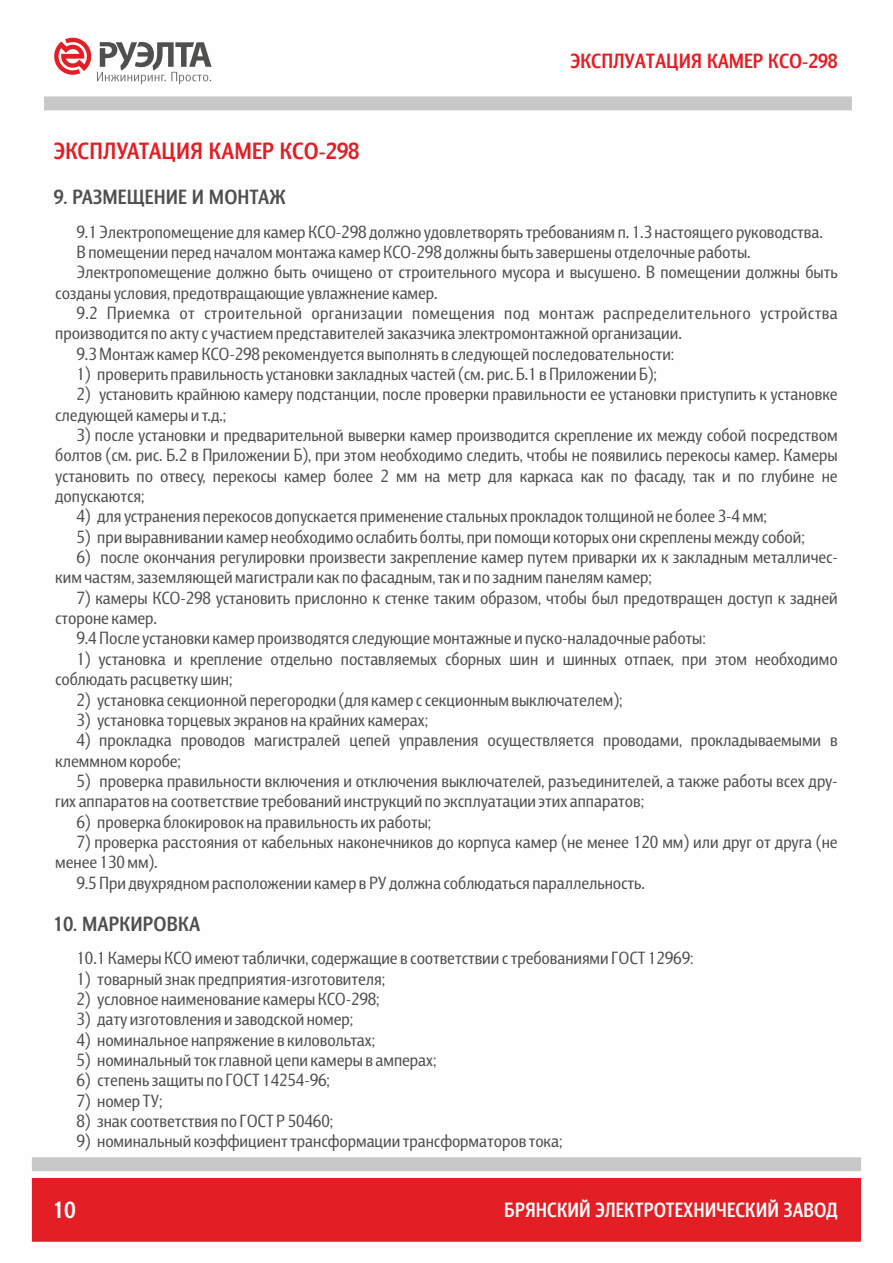
<style>
.page{position:relative;width:893px;height:1263px;background:#fff}
.page>*{position:absolute;margin:0;border:0;box-sizing:border-box;transform-origin:0 0}
.t1{font:700 24px "Barnaul Grotesk";letter-spacing:.01em;color:#e31e24}
.t2{font:700 24px "Barnaul Grotesk";color:#fefefe}
.t3{font:700 21px "Barnaul Grotesk";letter-spacing:.01em;color:#4f4f4e}
.t4{font:700 21px "Barnaul Grotesk";letter-spacing:.01em;color:#fefefe;scale:.95 1}
.t5{font:700 21px "Barnaul Grotesk";color:#e31e24}
.t6{font:18px/20.4px "Barnaul Grotesk";color:#4f4f4e}
.t7{font:18px "Barnaul Grotesk";letter-spacing:.025em;color:#4f4f4e}
</style>
<div class="page">
<div style="left:32px;top:1157px;width:829px;height:14px;background:#c8c8c9"></div>
<div style="left:32px;top:1178px;width:829px;height:64px;background:#e31e24"></div>
<div style="left:44px;top:96px;width:808px;height:14px;background:#c8c8c9"></div>
<svg style="left:54px;top:38px;width:37px;height:37px"></svg>
<svg style="left:97px;top:42px;width:115px;height:42px"></svg>
<h1 class="t1" style="left:54px;top:143px;width:307px">ЭКСПЛУАТАЦИЯ КАМЕР КСО-298</h1>
<p class="t3" style="left:54px;top:190px;width:233px">9. РАЗМЕЩЕНИЕ И МОНТАЖ</p>
<p class="t5" style="left:570px;top:54px;width:269px">ЭКСПЛУАТАЦИЯ КАМЕР КСО-298</p>
<p class="t6" style="left:77px;top:223px;width:748px">9.1 Электропомещение для камер КСО-298 должно удовлетворять требованиям п. 1.3 настоящего руководства.</p>
<p class="t6" style="left:77px;top:244px;width:676px">В помещении перед началом монтажа камер КСО-298 должны быть завершены отделочные работы.</p>
<p class="t6" style="left:77px;top:264px;width:763px">Электропомещение должно быть очищено от строительного мусора и высушено. В помещении должны быть</p>
<p class="t6" style="left:55px;top:284px;width:384px">созданы условия, предотвращающие увлажнение камер.</p>
<p class="t7" style="left:77px;top:307px;width:763px">9.2 Приемка от строительной организации помещения под монтаж распределительного устройства</p>
<p class="t6" style="left:55px;top:325px;width:628px">производится по акту с участием представителей заказчика электромонтажной организации.</p>
<p class="t6" style="left:77px;top:345px;width:599px">9.3 Монтаж камер КСО-298 рекомендуется выполнять в следующей последовательности:</p>
<p class="t6" style="left:77px;top:366px;width:582px">1) проверить правильность установки закладных частей (см. рис. Б.1 в Приложении Б);</p>
<p class="t6" style="left:55px;top:386px;width:784px;text-indent:21px">2) установить крайнюю камеру подстанции, после проверки правильности ее установки приступить к установке следующей камеры и т.д.;</p>
<p class="t6" style="left:55px;top:427px;width:784px;text-align:justify;text-indent:21px">3) после установки и предварительной выверки камер производится скрепление их между собой посредством болтов (см. рис. Б.2 в Приложении Б), при этом необходимо следить, чтобы не появились перекосы камер. Камеры установить по отвесу, перекосы камер более 2 мм на метр для каркаса как по фасаду, так и по глубине не допускаются;</p>
<p class="t6" style="left:76px;top:508px;width:692px">4) для устранения перекосов допускается применение стальных прокладок толщиной не более 3-4 мм;</p>
<p class="t6" style="left:76px;top:528px;width:730px">5) при выравнивании камер необходимо ослабить болты, при помощи которых они скреплены между собой;</p>
<p class="t6" style="left:55px;top:549px;width:784px;text-indent:21px">6) после окончания регулировки произвести закрепление камер путем приварки их к закладным металличес&shy;ким частям, заземляющей магистрали как по фасадным, так и по задним панелям камер;</p>
<p class="t6" style="left:76px;top:589px;width:763px">7) камеры КСО-298 установить прислонно к стенке таким образом, чтобы был предотвращен доступ к задней</p>
<p class="t6" style="left:55px;top:610px;width:103px">стороне камер.</p>
<p class="t6" style="left:76px;top:630px;width:631px">9.4 После установки камер производятся следующие монтажные и пуско-наладочные работы:</p>
<p class="t6" style="left:55px;top:650px;width:784px;text-indent:21px">1) установка и крепление отдельно поставляемых сборных шин и шинных отпаек, при этом необходимо соблюдать расцветку шин;</p>
<p class="t6" style="left:76px;top:691px;width:547px">2) установка секционной перегородки (для камер с секционным выключателем);</p>
<p class="t6" style="left:76px;top:711px;width:353px">3) установка торцевых экранов на крайних камерах;</p>
<p class="t6" style="left:55px;top:732px;width:784px;text-indent:21px">4) прокладка проводов магистралей цепей управления осуществляется проводами, прокладываемыми в клеммном коробе;</p>
<p class="t6" style="left:55px;top:772px;width:784px;text-indent:21px">5) проверка правильности включения и отключения выключателей, разъединителей, а также работы всех дру&shy;гих аппаратов на соответствие требований инструкций по эксплуатации этих аппаратов;</p>
<p class="t6" style="left:76px;top:813px;width:356px">6) проверка блокировок на правильность их работы;</p>
<p class="t6" style="left:76px;top:833px;width:763px">7) проверка расстояния от кабельных наконечников до корпуса камер (не менее 120 мм) или друг от друга (не</p>
<p class="t6" style="left:55px;top:854px;width:104px">менее 130 мм).</p>
<p class="t6" style="left:76px;top:874px;width:570px">9.5 При двухрядном расположении камер в РУ должна соблюдаться параллельность.</p>
<p class="t3" style="left:54px;top:916px;width:148px">10. МАРКИРОВКА</p>
<p class="t6" style="left:77px;top:950px;width:618px">10.1 Камеры КСО имеют таблички, содержащие в соответствии с требованиями ГОСТ 12969:</p>
<p class="t6" style="left:77px;top:970px;width:310px">1) товарный знак предприятия-изготовителя;</p>
<p class="t6" style="left:77px;top:990px;width:305px">2) условное наименование камеры КСО-298;</p>
<p class="t6" style="left:77px;top:1011px;width:278px">3) дату изготовления и заводской номер;</p>
<p class="t6" style="left:77px;top:1031px;width:300px">4) номинальное напряжение в киловольтах;</p>
<p class="t6" style="left:77px;top:1051px;width:362px">5) номинальный ток главной цепи камеры в амперах;</p>
<p class="t6" style="left:77px;top:1072px;width:255px">6) степень защиты по ГОСТ 14254-96;</p>
<p class="t6" style="left:77px;top:1092px;width:88px">7) номер ТУ;</p>
<p class="t6" style="left:77px;top:1112px;width:258px">8) знак соответствия по ГОСТ Р 50460;</p>
<p class="t6" style="left:77px;top:1133px;width:487px">9) номинальный коэффициент трансформации трансформаторов тока;</p>
<h1 class="t2" style="left:53px;top:1202px;width:24px">10</h1>
<p class="t4" style="left:504px;top:1203px;width:352px">БРЯНСКИЙ ЭЛЕКТРОТЕХНИЧЕСКИЙ ЗАВОД</p>
</div>
